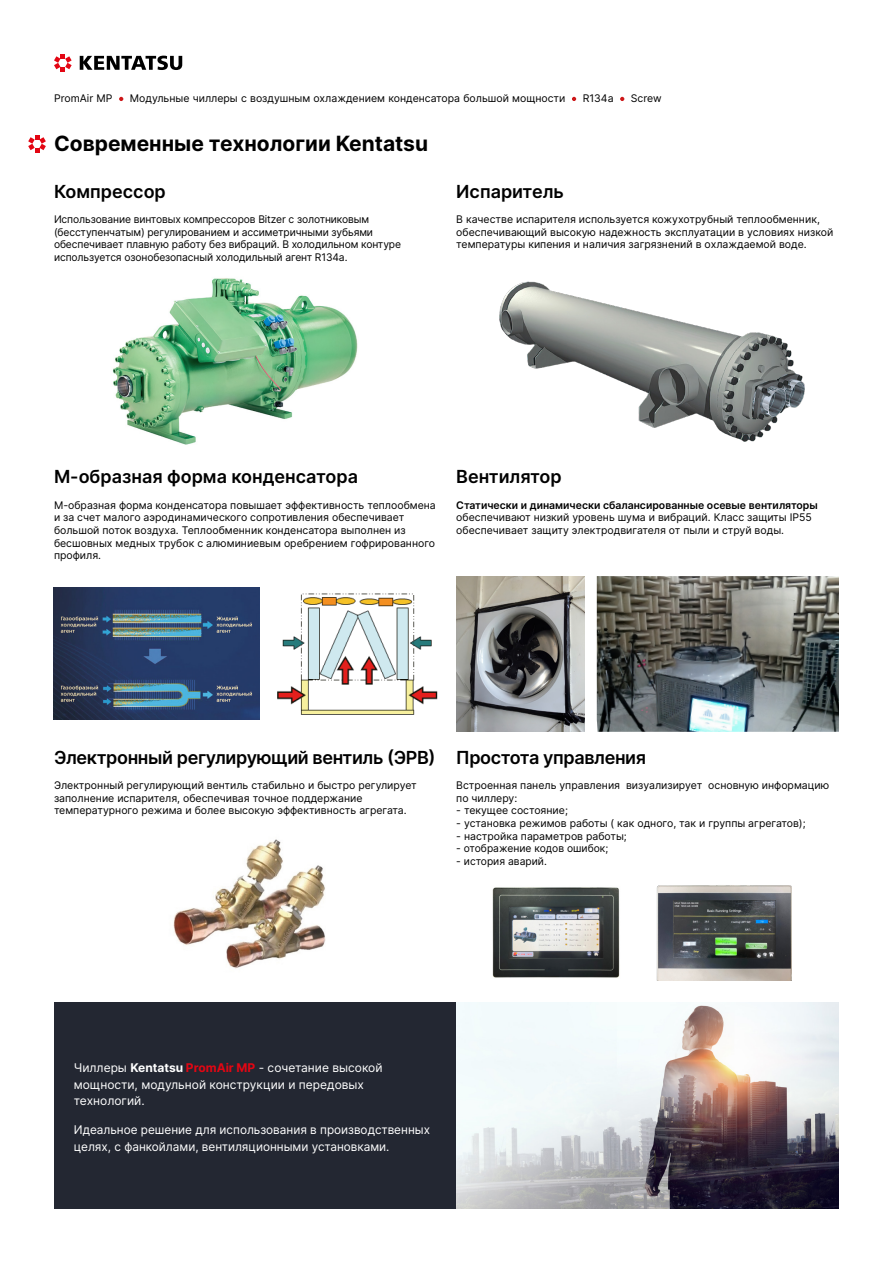
<style>
.page{position:relative;width:893px;height:1263px;background:#fff}
.page>*{position:absolute;margin:0;border:0;box-sizing:border-box;transform-origin:0 0}
.Заголовок_2{font:700 21px "Inter";color:#000}
.Текст_1{font:600 18px "Inter";color:#000}
.Текст_1-2{font:600 18px "Inter";letter-spacing:-.02em;color:#000}
.Текст_1-3{font:12px/16.5px "Inter";color:#fff}
.Текст_1-4{font:10.5px/12.6px "Inter";color:#000}
.Текст_2{font:10.5px "Inter";color:#000}
.s1{font-weight:600}
.s2{font-weight:700}
.s3{font-weight:700;color:#e30613}
</style>
<div class="page">
<img style="left:112px;top:278px;width:246px;height:167px">
<div style="left:54px;top:1002px;width:402px;height:207px;background:#232732"></div>
<img style="left:456px;top:1002px;width:383px;height:207px">
<svg style="left:79px;top:55px;width:103px;height:15px"></svg>
<svg style="left:80px;top:56px;width:102px;height:14px"></svg>
<svg style="left:54px;top:54px;width:18px;height:18px"></svg>
<svg style="left:119px;top:97px;width:4px;height:4px"></svg>
<svg style="left:572px;top:97px;width:4px;height:4px"></svg>
<svg style="left:620px;top:97px;width:4px;height:4px"></svg>
<svg style="left:28px;top:135px;width:18px;height:18px"></svg>
<img style="left:492px;top:887px;width:128px;height:91px">
<img style="left:456px;top:576px;width:128px;height:156px">
<img style="left:597px;top:576px;width:242px;height:156px">
<img style="left:499px;top:281px;width:306px;height:161px">
<img style="left:54px;top:588px;width:205px;height:131px">
<img style="left:277px;top:593px;width:161px;height:122px">
<img style="left:173px;top:839px;width:153px;height:130px">
<img style="left:656px;top:885px;width:136px;height:95px">
<p class="Текст_2" style="left:54px;top:91px;width:60px">PromAir MP</p>
<p class="Текст_2" style="left:130px;top:91px;width:437px">Модульные чиллеры с воздушным охлаждением конденсатора большой мощности</p>
<p class="Текст_2" style="left:583px;top:91px;width:32px">R134a</p>
<p class="Текст_2" style="left:631px;top:91px;width:32px">Screw</p>
<p class="Заголовок_2" style="left:54px;top:128px;width:376px">Современные технологии Kentatsu</p>
<p class="Текст_1" style="left:54px;top:178px;width:113px">Компрессор</p>
<p class="Текст_1-4" style="left:54px;top:213px;width:349px">Использование винтовых компрессоров Bitzer c золотниковым (бесступенчатым) регулированием и ассиметричными зубьями обеспечивает плавную работу без вибраций. В холодильном контуре используется озонобезопасный холодильный агент R134a.</p>
<p class="Текст_1" style="left:456px;top:178px;width:109px">Испаритель</p>
<p class="Текст_1-4" style="left:456px;top:213px;width:378px">В качестве испарителя используется кожухотрубный теплообменник, обеспечивающий высокую надежность эксплуатации в условиях низкой температуры кипения и наличия загрязнений в охлаждаемой воде.</p>
<p class="Текст_1" style="left:54px;top:464px;width:306px">М-образная форма конденсатора</p>
<p class="Текст_1-4" style="left:54px;top:498px;width:383px">М-образная форма конденсатора повышает эффективность теплообмена и за счет малого аэродинамического сопротивления обеспечивает большой поток воздуха. Теплообменник конденсатора выполнен из бесшовных медных трубок с алюминиевым оребрением гофрированного профиля.</p>
<p class="Текст_1" style="left:456px;top:464px;width:107px">Вентилятор</p>
<p class="Текст_1-4" style="left:456px;top:498px;width:363px"><span class="s1">Статически и динамически сбалансированные осевые вентиляторы </span>обеспечивают низкий уровень шума и вибраций. Класс защиты IP55 обеспечивает защиту электродвигателя от пыли и струй воды.</p>
<p class="Текст_1-2" style="left:54px;top:744px;width:383px">Электронный регулирующий вентиль (ЭРВ)</p>
<p class="Текст_1-4" style="left:54px;top:779px;width:364px">Электронный регулирующий вентиль стабильно и быстро регулирует заполнение испарителя, обеспечивая точное поддержание температурного режима и более высокую эффективность агрегата.</p>
<p class="Текст_1-2" style="left:456px;top:744px;width:191px">Простота управления</p>
<p class="Текст_1-4" style="left:456px;top:779px;width:374px">Встроенная панель управления визуализирует основную информацию по чиллеру:</p>
<p class="Текст_1-4" style="left:456px;top:804px;width:113px">- текущее состояние;</p>
<p class="Текст_1-4" style="left:456px;top:816px;width:351px">- установка режимов работы ( как одного, так и группы агрегатов);</p>
<p class="Текст_1-4" style="left:456px;top:829px;width:172px">- настройка параметров работы;</p>
<p class="Текст_1-4" style="left:456px;top:842px;width:154px">- отображение кодов ошибок;</p>
<p class="Текст_1-4" style="left:456px;top:854px;width:92px">- история аварий.</p>
<p class="Текст_1-3" style="left:74px;top:1059px;width:310px">Чиллеры <span class="s2">Kentatsu</span> <span class="s3">PromAir MP</span> - сочетание высокой мощности, модульной конструкции и передовых технологий.</p>
<p class="Текст_1-3" style="left:74px;top:1121px;width:358px">Идеальное решение для использования в производственных целях, с фанкойлами, вентиляционными установками.</p>
</div>
